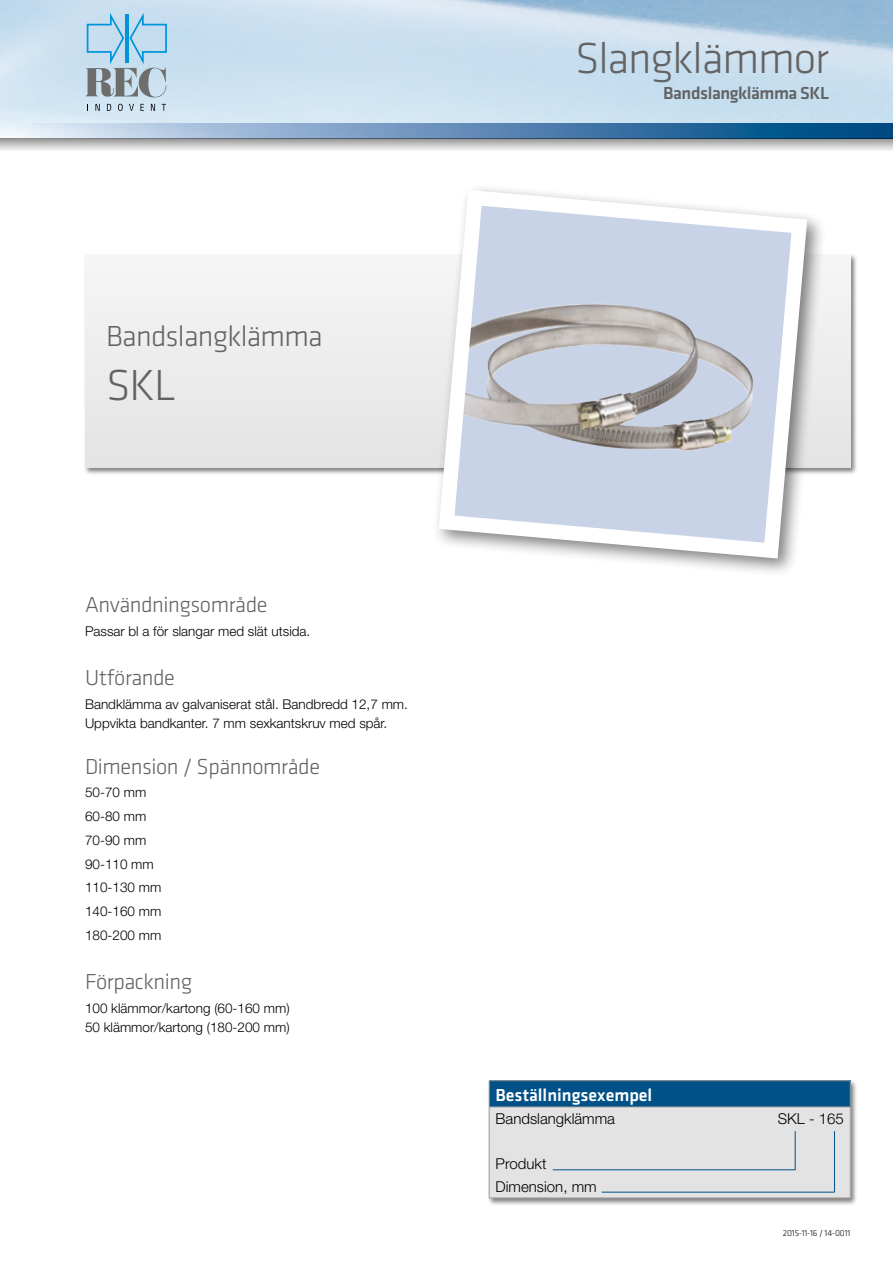
<style>
.page{position:relative;width:893px;height:1263px;background:#fff}
.page>*{position:absolute;margin:0;border:0;box-sizing:border-box;transform-origin:0 0}
.t1{font:300 45px "Klavika";letter-spacing:-.025em;color:#646363}
.t2{font:300 30px "Klavika";letter-spacing:-.025em;color:#646363}
.t3{font:300 22.5px "Klavika";letter-spacing:-.02em;color:#646363}
.t4{font:500 18px "Klavika";color:#fff}
.t5{font:500 18px "Klavika";letter-spacing:-.025em;color:#646363}
.t6{font:300 15px/22.5px "Helvetica Neue LT Std";color:#000}
.t7{font:300 13.5px/23.7px "Helvetica Neue LT Std";color:#000}
.t8{font:300 9px "Klavika";letter-spacing:-.02em;color:#000}
</style>
<div class="page">
<svg style="left:1px;top:123px;width:892px;height:15px;background:#6994bb"></svg>
<svg style="left:0;top:138px;width:893px;height:13px;background:#bebfc1"></svg>
<svg style="left:0;top:123px;width:1px;height:15px"></svg>
<div style="left:83px;top:254px;width:775px;height:221px;background:#000;opacity:.5"></div>
<div style="left:85px;top:255px;width:765px;height:213px;background:#ededed"></div>
<svg style="left:85px;top:13px;width:82px;height:98px;background:#a8c6d8"></svg>
<div style="left:432px;top:183px;width:395px;height:395px;background:#000;opacity:.5"></div>
<svg style="left:431px;top:183px;width:384px;height:383px"></svg>
<div style="left:487px;top:1079px;width:371px;height:127px;background:#000;opacity:.5"></div>
<div style="left:489px;top:1081px;width:361px;height:26px;background:#005187"></div>
<div style="left:489px;top:1107px;width:361px;height:91px;background:#e3e3e3"></div>
<hr style="left:489px;top:1080px;width:361px;height:1px;background:#9d9d9c">
<svg style="left:489px;top:1081px;width:1px;height:26px"></svg>
<svg style="left:850px;top:1081px;width:1px;height:26px"></svg>
<hr style="left:489px;top:1107px;width:361px;height:1px;background:#9d9d9c">
<hr style="left:489px;top:1107px;width:1px;height:91px;background:#9d9d9c">
<hr style="left:850px;top:1107px;width:1px;height:91px;background:#9d9d9c">
<hr style="left:489px;top:1198px;width:361px;height:1px;background:#9d9d9c">
<hr style="left:553px;top:1169px;width:242px;height:1px;background:#005187">
<hr style="left:602px;top:1192px;width:232px;height:1px;background:#005187">
<hr style="left:795px;top:1131px;width:1px;height:39px;background:#005187">
<hr style="left:834px;top:1131px;width:1px;height:61px;background:#005187">
<h2 class="t2" style="left:106px;top:319px;width:218px">Bandslangklämma</h2>
<h1 class="t1" style="left:106px;top:360px;width:72px">SKL</h1>
<h3 class="t3" style="left:85px;top:592px;width:184px">Användningsområde</h3>
<p class="t7" style="left:85px;top:619px;width:227px">Passar bl a för slangar med slät utsida.</p>
<h3 class="t3" style="left:85px;top:665px;width:91px">Utförande</h3>
<p class="t7" style="left:85px;top:694px;width:324px;line-height:19.5px">Bandklämma av galvaniserat stål. Bandbredd 12,7 mm.<br>Uppvikta bandkanter. 7 mm sexkantskruv med spår.</p>
<h3 class="t3" style="left:85px;top:754px;width:237px">Dimension / Spännområde</h3>
<p class="t7" style="left:85px;top:780px;width:78px">50-70 mm<br>60-80 mm<br>70-90 mm<br>90-110 mm<br>110-130 mm<br>140-160 mm<br>180-200 mm</p>
<h3 class="t3" style="left:85px;top:969px;width:109px">Förpackning</h3>
<p class="t7" style="left:85px;top:998px;width:206px;line-height:19.5px">100 klämmor/kartong (60-160 mm)<br>50 klämmor/kartong (180-200 mm)</p>
<h1 class="t1" style="left:575px;top:34px;width:256px">Slangklämmor</h1>
<h3 class="t5" style="left:663px;top:83px;width:167px">Bandslangklämma SKL</h3>
<h3 class="t4" style="left:496px;top:1085px;width:158px">Beställningsexempel</h3>
<p class="t6" style="left:496px;top:1107px;width:121px">Bandslangklämma</p>
<p class="t6" style="left:778px;top:1107px;width:68px">SKL - 165</p>
<p class="t6" style="left:496px;top:1152px;width:103px">Produkt<br>Dimension, mm</p>
<p class="t8" style="left:783px;top:1228px;width:69px">2015-11-16 / 14-0011</p>
</div>
